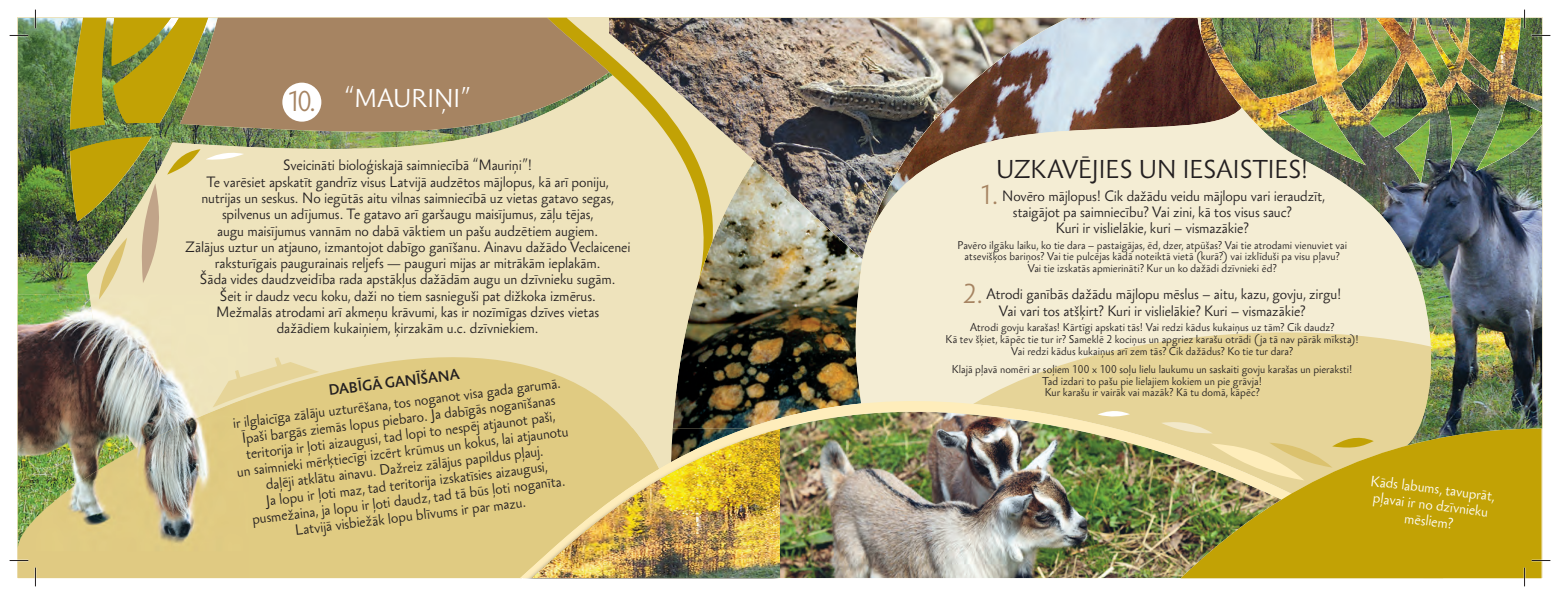
<style>
.page{position:relative;width:1560px;height:596px;background:#fff}
.page>*{position:absolute;margin:0;border:0;box-sizing:border-box;transform-origin:0 0}
.t1{font:23.75px "Sebastian Light Pro";letter-spacing:-.005em;color:#231f20}
.t2{font:23.75px "Sebastian Light Pro";letter-spacing:-.005em;color:#fff}
.t3{font:13.75px/16.2px "Sebastian Light Pro";letter-spacing:-.005em;color:#231f20;text-align:center}
.t4{font:13.75px/16.2px "Sebastian Light Pro";color:#fff;text-align:center}
.t5{font:10.38px/11.9px "Sebastian Light Pro";letter-spacing:.01em;color:#231f20;text-align:center}
.s1{font-size:26.25px;color:#a68462}
.s2{font-family:"Sebastian Light SC";font-weight:700}
.s3{font-size:25px;color:#a68462}
</style>
<div class="page">
<div style="left:780px;top:18px;width:761px;height:560px;background:#f4edd4"></div>
<svg style="left:1017px;top:336px;width:184px;height:46px;fill:#e6d498"></svg>
<img style="left:686px;top:259px;width:176px;height:123px">
<svg style="left:248px;top:279px;width:438px;height:298px;background:#e4d397"></svg>
<svg style="left:519px;top:382px;width:682px;height:195px;background:#beb082"></svg>
<img style="left:1068px;top:18px;width:133px;height:113px">
<svg style="left:612px;top:259px;width:117px;height:20px;background:#d7cca5"></svg>
<div style="left:1281px;top:445px;width:260px;height:133px;background:#c2a205"></div>
<img style="left:612px;top:18px;width:456px;height:241px">
<img style="left:18px;top:18px;width:594px;height:276px">
<img style="left:780px;top:410px;width:501px;height:168px">
<img style="left:522px;top:428px;width:9px;height:149px">
<img style="left:531px;top:428px;width:249px;height:150px">
<img style="left:1201px;top:18px;width:340px;height:427px">
<img style="left:136px;top:294px;width:112px;height:103px">
<img style="left:18px;top:397px;width:230px;height:180px">
<img style="left:18px;top:294px;width:118px;height:254px">
<svg style="left:1097px;top:408px;width:32px;height:10px"></svg>
<svg style="left:1160px;top:419px;width:213px;height:61px;background:#ddcc8b"></svg>
<img style="left:69px;top:18px;width:175px;height:281px">
<svg style="left:213px;top:357px;width:106px;height:50px;background:#e7d79f"></svg>
<div style="left:282px;top:83px;width:39px;height:39px;background:#fff;border-radius:50%"></div>
<svg style="left:10px;top:35px;width:18px;height:1px"></svg>
<svg style="left:1531px;top:35px;width:18px;height:1px"></svg>
<svg style="left:10px;top:559px;width:18px;height:2px"></svg>
<svg style="left:1531px;top:559px;width:18px;height:2px"></svg>
<svg style="left:35px;top:10px;width:1px;height:18px"></svg>
<svg style="left:35px;top:567px;width:1px;height:19px"></svg>
<svg style="left:1523px;top:567px;width:1px;height:12px"></svg>
<p class="t2" style="left:287px;top:89px;width:186px"><span class="s1">10.</span> “MAURIŅI”</p>
<p class="t3" style="left:185px;top:159px;width:447px">Sveicināti bioloģiskajā saimniecībā “Mauriņi”!<br>Te varēsiet apskatīt gandrīz visus Latvijā audzētos mājlopus, kā arī poniju,<br>nutrijas un seskus. No iegūtās aitu vilnas saimniecībā uz vietas gatavo segas, spilvenus un adījumus. Te gatavo arī garšaugu maisījumus, zāļu tējas,<br>augu maisījumus vannām no dabā vāktiem un pašu audzētiem augiem.<br>Zālājus uztur un atjauno, izmantojot dabīgo ganīšanu. Ainavu dažādo Veclaicenei raksturīgais paugurainais reljefs — pauguri mijas ar mitrākām ieplakām.<br>Šāda vides daudzveidība rada apstākļus dažādām augu un dzīvnieku sugām.<br>Šeit ir daudz vecu koku, daži no tiem sasnieguši pat dižkoka izmērus.<br>Mežmalās atrodami arī akmeņu krāvumi, kas ir nozīmīgas dzīves vietas<br>dažādiem kukaiņiem, ķirzakām u.c. dzīvniekiem.</p>
<p class="t3" style="left:229px;top:393px;width:332px;line-height:20.9px;rotate:-7deg"><span class="s2">DABĪGĀ GANĪŠANA<br></span>ir ilglaicīga zālāju uzturēšana, tos noganot visa gada garumā.</p>
<p class="t3" style="left:232px;top:432px;width:335px;rotate:-7deg">Īpaši bargās ziemās lopus piebaro. Ja dabīgās noganīšanas teritorija ir ļoti aizaugusi, tad lopi to nespēj atjaunot paši,<br>un saimnieki mērķtiecīgi izcērt krūmus un kokus, lai atjaunotu daļēji atklātu ainavu. Dažreiz zālājus papildus pļauj.<br>Ja lopu ir ļoti maz, tad teritorija izskatīsies aizaugusi, pusmežaina, ja lopu ir ļoti daudz, tad tā būs ļoti noganīta.<br>Latvijā visbiežāk lopu blīvums ir par mazu.</p>
<p class="t1" style="left:995px;top:159px;width:314px">UZKAVĒJIES UN IESAISTIES!</p>
<p class="t3" style="left:979px;top:189px;width:347px"><span class="s3">1.</span> Novēro mājlopus! Cik dažādu veidu mājlopu vari ieraudzīt, staigājot pa saimniecību? Vai zini, kā tos visus sauc?<br>Kuri ir vislielākie, kuri – vismazākie?</p>
<p class="t5" style="left:957px;top:240px;width:391px">Pavēro ilgāku laiku, ko tie dara – pastaigājas, ēd, dzer, atpūšas? Vai tie atrodami vienuviet vai atsevišķos bariņos? Vai tie pulcējas kādā noteiktā vietā (kurā?) vai izklīduši pa visu pļavu?<br>Vai tie izskatās apmierināti? Kur un ko dažādi dzīvnieki ēd?</p>
<p class="t3" style="left:962px;top:287px;width:380px"><span class="s3">2.</span> Atrodi ganībās dažādu mājlopu mēslus – aitu, kazu, govju, zirgu!<br>Vai vari tos atšķirt? Kuri ir vislielākie? Kuri – vismazākie?</p>
<p class="t5" style="left:945px;top:322px;width:415px">Atrodi govju karašas! Kārtīgi apskati tās! Vai redzi kādus kukaiņus uz tām? Cik daudz?<br>Kā tev šķiet, kāpēc tie tur ir? Sameklē 2 kociņus un apgriez karašu otrādi ( ja tā nav pārāk mīksta)!<br>Vai redzi kādus kukaiņus arī zem tās? Cik dažādus? Ko tie tur dara?</p>
<p class="t5" style="left:951px;top:364px;width:402px">Klajā pļavā nomēri ar soļiem 100 x 100 soļu lielu laukumu un saskaiti govju karašas un pieraksti!<br>Tad izdari to pašu pie lielajiem kokiem un pie grāvja!<br>Kur karašu ir vairāk vai mazāk? Kā tu domā, kāpēc?</p>
<p class="t4" style="left:1371px;top:474px;width:126px;rotate:7deg">Kāds labums, tavuprāt, pļavai ir no dzīvnieku mēsliem?</p>
</div>
